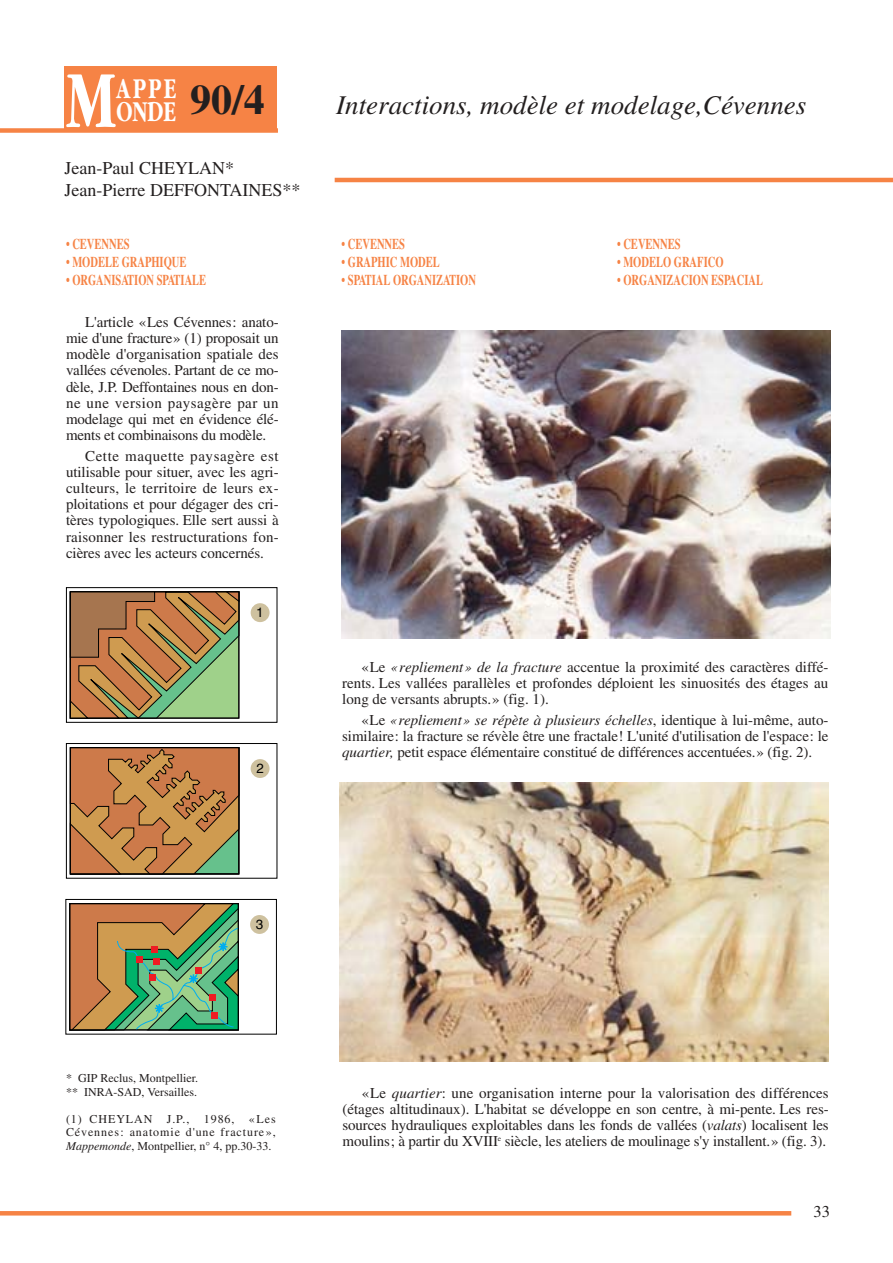
<style>
.page{position:relative;width:893px;height:1263px;background:#fff}
.page>*{position:absolute;margin:0;border:0;box-sizing:border-box;transform-origin:0 0}
.t1{font:700 84px "Garamond";color:#fff;scale:.7 1}
.t2{font:700 30px/22.8px "Garamond";letter-spacing:.065em;color:#fff;scale:.7 1}
.t3{font:italic 27px "Times";color:#231f1f}
.t4{font:18px/21.6px "Times";color:#231f1f}
.t5{font:16.5px "Times";color:#231f1f}
.t6{font:15px/16.2px "Times";letter-spacing:-.005em;color:#231f1f;text-align:justify}
.t7{font:700 15px "Times";color:#f68345;scale:.7 1}
.t8{font:13.35px "Helvetica";color:#000}
.t9{font:12px/13.5px "Times";color:#231f1f}
.s1{font-style:italic}
</style>
<div class="page">
<img style="left:341px;top:331px;width:489px;height:307px">
<div style="left:66px;top:587px;width:211px;height:136px;border:1px solid #000"></div>
<svg style="left:70px;top:591px;width:169px;height:128px;background:#a48854"></svg>
<div style="left:70px;top:592px;width:169px;height:126px;border:1px solid #000"></div>
<div style="left:251px;top:603px;width:18px;height:19px;background:#cec19f;border-radius:50%"></div>
<div style="left:66px;top:743px;width:211px;height:135px;border:1px solid #000"></div>
<div style="left:250px;top:759px;width:19px;height:19px;background:#cec19f;border-radius:50%"></div>
<div style="left:66px;top:899px;width:211px;height:135px;border:1px solid #000"></div>
<div style="left:250px;top:915px;width:19px;height:19px;background:#cec19f;border-radius:50%"></div>
<svg style="left:69px;top:747px;width:170px;height:283px;background:#a89261"></svg>
<img style="left:339px;top:782px;width:489px;height:279px">
<hr style="left:334px;top:178px;width:558px;height:4px;background:#f68345">
<div style="left:0;top:128px;width:278px;height:5px;background:#f68345"></div>
<div style="left:64px;top:66px;width:213px;height:66px;background:#f68345"></div>
<div style="left:0;top:1211px;width:791px;height:5px;background:#f68345"></div>
<h1 class="t1" style="left:66px;top:67px;width:74px">M</h1>
<h2 class="t2" style="left:116px;top:80px;width:213px">APPE<br>ONDE <sup>90/4</sup></h2>
<p class="t4" style="left:64px;top:159px;width:237px">Jean-Paul CHEYLAN*<br>Jean-Pierre DEFFONTAINES**</p>
<p class="t7" style="left:66px;top:238px;width:92px">• CEVENNES</p>
<p class="t7" style="left:66px;top:256px;width:173px">• MODELE GRAPHIQUE</p>
<p class="t7" style="left:66px;top:274px;width:202px">• ORGANISATION SPATIALE</p>
<p class="t6" style="left:66px;top:315px;width:214px;text-indent:19px">L'article «Les Cévennes: anato&shy;mie d'une fracture» (1) proposait un modèle d'organisation spatiale des vallées cévenoles. Partant de ce mo&shy;dèle, J.P. Deffontaines nous en don&shy;ne une version paysagère par un modelage qui met en évidence élé&shy;ments et combinaisons du modèle.</p>
<p class="t6" style="left:66px;top:449px;width:214px;text-indent:19px">Cette maquette paysagère est utilisable pour situer, avec les agri&shy;culteurs, le territoire de leurs ex&shy;ploitations et pour dégager des cri&shy;tères typologiques. Elle sert aussi à raisonner les restructurations fon&shy;cières avec les acteurs concernés.</p>
<p class="t8" style="left:256px;top:607px;width:9px">1</p>
<p class="t8" style="left:256px;top:763px;width:9px">2</p>
<h3 class="t3" style="left:336px;top:95px;width:472px">Interactions, modèle et modelage,Cévennes</h3>
<p class="t7" style="left:341px;top:238px;width:92px">• CEVENNES</p>
<p class="t7" style="left:341px;top:256px;width:142px">• GRAPHIC MODEL</p>
<p class="t7" style="left:341px;top:274px;width:193px">• SPATIAL ORGANIZATION</p>
<p class="t7" style="left:617px;top:238px;width:92px">• CEVENNES</p>
<p class="t7" style="left:617px;top:256px;width:153px">• MODELO GRAFICO</p>
<p class="t7" style="left:617px;top:274px;width:210px">• ORGANIZACION ESPACIAL</p>
<p class="t6" style="left:342px;top:660px;width:487px;text-indent:19px">«Le <span class="s1">«repliement» de la fracture</span> accentue la proximité des caractères diffé&shy;rents. Les vallées parallèles et profondes déploient les sinuosités des étages au long de versants abrupts.» (fig. 1).</p>
<p class="t6" style="left:342px;top:713px;width:488px;text-indent:19px">«Le <span class="s1">«repliement» se répète à plusieurs échelles</span>, identique à lui-même, auto&shy;similaire: la fracture se révèle être une fractale! L'unité d'utilisation de l'espace: le <span class="s1">quartier,</span> petit espace élémentaire constitué de différences accentuées.» (fig. 2).</p>
<p class="t8" style="left:256px;top:919px;width:9px">3</p>
<p class="t9" style="left:66px;top:1073px;width:133px">* GIP Reclus, Montpellier. ** INRA-SAD, Versailles.</p>
<p class="t9" style="left:66px;top:1113px;width:211px;text-align:justify">(1) CHEYLAN J.P., 1986, «Les Cévennes: anatomie d'une fracture», <span class="s1">Mappemonde</span>, Montpellier, n° 4, pp.30-33.</p>
<p class="t6" style="left:342px;top:1086px;width:487px;text-indent:19px">«Le <span class="s1">quartier</span>: une organisation interne pour la valorisation des différences (étages altitudinaux). L'habitat se développe en son centre, à mi-pente. Les res&shy;sources hydrauliques exploitables dans les fonds de vallées (<span class="s1">valats</span>) localisent les moulins; à partir du XVIII<sup>e</sup> siècle, les ateliers de moulinage s'y installent.» (fig. 3).</p>
<p class="t5" style="left:813px;top:1206px;width:18px">33</p>
</div>
